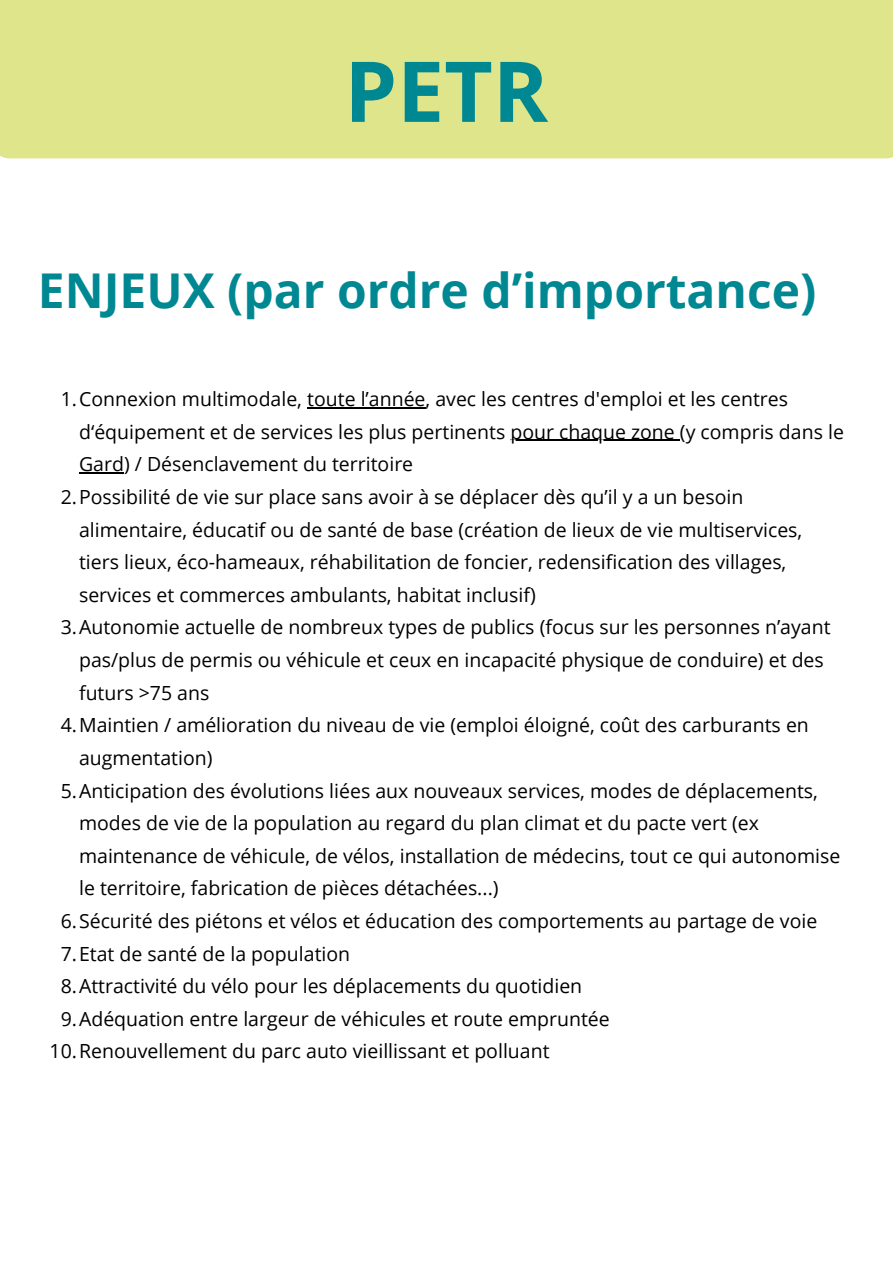
<style>
.page{position:relative;width:893px;height:1264px;background:#fff}
.page>*{position:absolute;margin:0;border:0;box-sizing:border-box;transform-origin:0 0}
.t1{font:700 83.85px "Open Sans";color:#008892}
.t2{font:700 48px "Open Sans";color:#008892}
.t3{font:19.5px/32.5px "Open Sans";color:#000}
</style>
<div class="page">
<hr style="left:307px;top:407px;width:118px;height:1px;background:#000">
<hr style="left:510px;top:440px;width:170px;height:1px;background:#000">
<hr style="left:79px;top:472px;width:45px;height:1px;background:#000">
<div style="left:0;top:0;width:892px;height:158px;background:#dee58a"></div>
<p class="t1" style="left:344px;top:32px;width:205px">PETR</p>
<p class="t2" style="left:38px;top:257px;width:780px">ENJEUX (par ordre d’importance)</p>
<p class="t3" style="left:79px;top:382px;width:766px;text-indent:-18px">1.Connexion multimodale, toute l’année, avec les centres d'emploi et les centres d‘équipement et de services les plus pertinents pour chaque zone (y compris dans le<br>Gard) / Désenclavement du territoire</p>
<p class="t3" style="left:79px;top:480px;width:724px;text-indent:-18px">2.Possibilité de vie sur place sans avoir à se déplacer dès qu’il y a un besoin alimentaire, éducatif ou de santé de base (création de lieux de vie multiservices, tiers lieux, éco-hameaux, réhabilitation de foncier, redensification des villages, services et commerces ambulants, habitat inclusif)</p>
<p class="t3" style="left:79px;top:610px;width:753px;text-indent:-18px">3.Autonomie actuelle de nombreux types de publics (focus sur les personnes n’ayant pas/plus de permis ou véhicule et ceux en incapacité physique de conduire) et des futurs &gt;75 ans</p>
<p class="t3" style="left:79px;top:708px;width:731px;text-indent:-18px">4.Maintien / amélioration du niveau de vie (emploi éloigné, coût des carburants en augmentation)</p>
<p class="t3" style="left:79px;top:773px;width:762px;text-indent:-18px">5.Anticipation des évolutions liées aux nouveaux services, modes de déplacements, modes de vie de la population au regard du plan climat et du pacte vert (ex maintenance de véhicule, de vélos, installation de médecins, tout ce qui autonomise le territoire, fabrication de pièces détachées...)</p>
<p class="t3" style="left:61px;top:904px;width:758px">6.Sécurité des piétons et vélos et éducation des comportements au partage de voie</p>
<p class="t3" style="left:61px;top:936px;width:291px">7.Etat de santé de la population</p>
<p class="t3" style="left:61px;top:969px;width:523px">8.Attractivité du vélo pour les déplacements du quotidien</p>
<p class="t3" style="left:61px;top:1001px;width:550px">9.Adéquation entre largeur de véhicules et route empruntée</p>
<p class="t3" style="left:50px;top:1034px;width:501px">10.Renouvellement du parc auto vieillissant et polluant</p>
</div>
